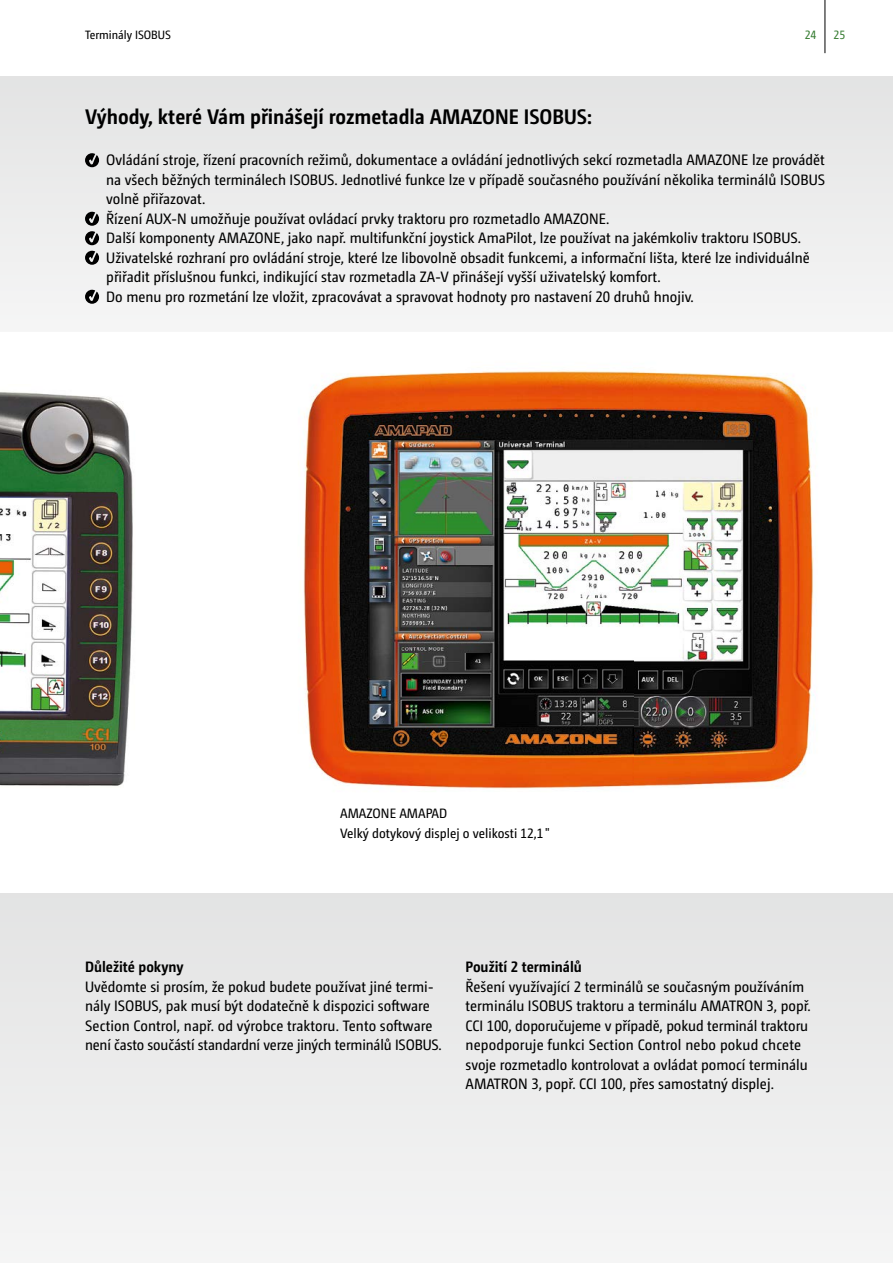
<style>
.page{position:relative;width:893px;height:1263px;background:#fff}
.page>*{position:absolute;margin:0;border:0;box-sizing:border-box;transform-origin:0 0}
.Subhead{font:700 21px "Camingo Dos Pro S Cd";color:#000}
.Body_ohne_Abstand{font:15px/19.5px "Camingo Dos Pro S Cd";color:#000}
.Body_Subhead{font:700 15px "Camingo Dos Pro S Cd";color:#000}
.BU_Head{font:13.5px "Camingo Dos Pro S Cd";color:#000}
.Kolumnentitel{font:12px "Camingo Dos Pro S Cd";color:#000}
.t1{font:12px "Camingo Dos Pro S Cd";color:#387d33}
</style>
<div class="page">
<img style="left:0;top:392px;width:133px;height:394px">
<div style="left:0;top:77px;width:893px;height:255px;background:#ececec"></div>
<div style="left:0;top:893px;width:893px;height:370px;background:#ececec"></div>
<img style="left:303px;top:371px;width:511px;height:418px">
<hr style="left:825px;top:0;width:1px;height:53px;background:#000">
<svg style="left:85px;top:153px;width:14px;height:14px"></svg>
<svg style="left:85px;top:212px;width:14px;height:33px"></svg>
<svg style="left:85px;top:251px;width:14px;height:14px"></svg>
<svg style="left:85px;top:290px;width:14px;height:14px"></svg>
<p class="Kolumnentitel" style="left:85px;top:28px;width:87px">Terminály ISOBUS</p>
<p class="Subhead" style="left:85px;top:104px;width:508px">Výhody, které Vám přinášejí rozmetadla AMAZONE ISOBUS:</p>
<p class="t1" style="left:805px;top:28px;width:13px">24</p>
<p class="t1" style="left:833px;top:28px;width:13px">25</p>
<p class="Body_ohne_Abstand" style="left:106px;top:150px;width:720px;text-align:justify">Ovládání stroje, řízení pracovních režimů, dokumentace a ovládání jednotlivých sekcí rozmetadla AMAZONE lze provádět na všech běžných terminálech ISOBUS. Jednotlivé funkce lze v případě současného používání několika terminálů ISOBUS volně přiřazovat.</p>
<p class="Body_ohne_Abstand" style="left:106px;top:208px;width:505px">Řízení AUX-N umožňuje používat ovládací prvky traktoru pro rozmetadlo AMAZONE.</p>
<p class="Body_ohne_Abstand" style="left:106px;top:228px;width:696px">Další komponenty AMAZONE, jako např. multifunkční joystick AmaPilot, lze používat na jakémkoliv traktoru ISOBUS.</p>
<p class="Body_ohne_Abstand" style="left:106px;top:247px;width:705px">Uživatelské rozhraní pro ovládání stroje, které lze libovolně obsadit funkcemi, a informační lišta, které lze individuálně přiřadit příslušnou funkci, indikující stav rozmetadla ZA-V přinášejí vyšší uživatelský komfort.</p>
<p class="Body_ohne_Abstand" style="left:106px;top:286px;width:589px">Do menu pro rozmetání lze vložit, zpracovávat a spravovat hodnoty pro nastavení 20 druhů hnojiv.</p>
<p class="BU_Head" style="left:340px;top:805px;width:109px">AMAZONE AMAPAD</p>
<p class="BU_Head" style="left:340px;top:825px;width:211px">Velký dotykový displej o velikosti 12,1 "</p>
<p class="Body_Subhead" style="left:85px;top:958px;width:100px">Důležité pokyny</p>
<p class="Body_ohne_Abstand" style="left:85px;top:977px;width:358px">Uvědomte si prosím, že pokud budete používat jiné termi&shy;nály ISOBUS, pak musí být dodatečně k dispozici software Section Control, např. od výrobce traktoru. Tento software není často součástí standardní verze jiných terminálů ISOBUS.</p>
<p class="Body_Subhead" style="left:466px;top:958px;width:118px">Použití 2 terminálů</p>
<p class="Body_ohne_Abstand" style="left:466px;top:977px;width:347px">Řešení využívající 2 terminálů se současným používáním terminálu ISOBUS traktoru a terminálu AMATRON 3, popř.<br>CCI 100, doporučujeme v případě, pokud terminál traktoru nepodporuje funkci Section Control nebo pokud chcete svoje rozmetadlo kontrolovat a ovládat pomocí terminálu AMATRON 3, popř. CCI 100, přes samostatný displej.</p>
</div>
